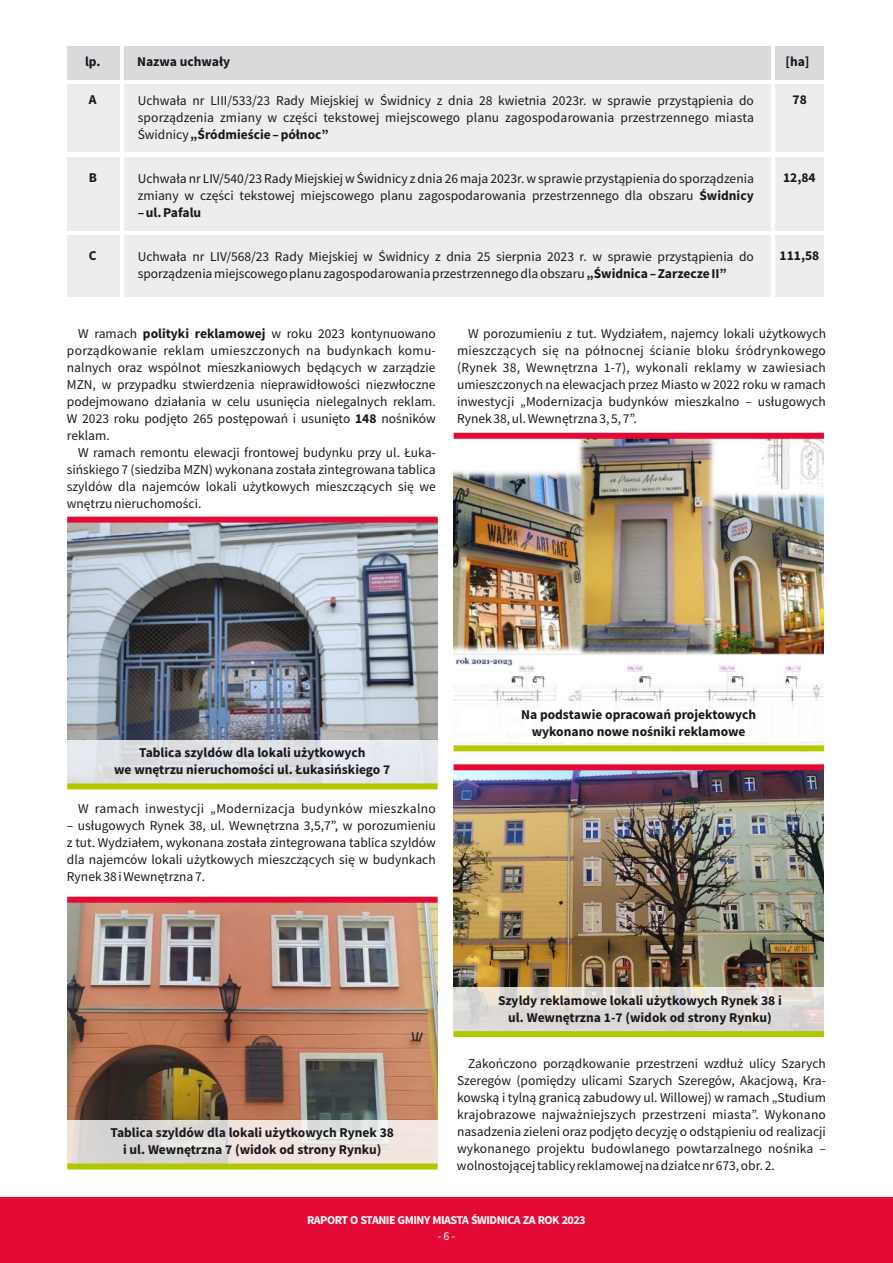
<style>
.page{position:relative;width:893px;height:1263px;background:#fff}
.page>*{position:absolute;margin:0;border:0;box-sizing:border-box;transform-origin:0 0}
.t1{font:13.5px/17px "Source Sans Pro";color:#1a171c;text-align:justify}
.t2{font:700 13.5px/17px "Source Sans Pro";color:#1a171c;text-align:center}
.t3{font:13.5px "Source Sans Pro";letter-spacing:.025em;color:#1a171c}
.t4{font:700 12px "Source Sans Pro";letter-spacing:-.04em;color:#fff}
.t5{font:12px "Source Sans Pro";color:#fff}
.s1{font-weight:700}
</style>
<div class="page">
<div style="left:0;top:1197px;width:893px;height:66px;background:#e30b35"></div>
<div style="left:124px;top:46px;width:646px;height:33px;background:#d9dadb"></div>
<div style="left:67px;top:46px;width:52px;height:33px;background:#d9dadb"></div>
<div style="left:775px;top:46px;width:49px;height:33px;background:#d9dadb"></div>
<div style="left:124px;top:84px;width:646px;height:68px;background:#eceded"></div>
<div style="left:67px;top:84px;width:52px;height:68px;background:#eceded"></div>
<div style="left:775px;top:84px;width:49px;height:68px;background:#eceded"></div>
<div style="left:124px;top:157px;width:646px;height:74px;background:#eceded"></div>
<div style="left:67px;top:157px;width:52px;height:74px;background:#eceded"></div>
<div style="left:775px;top:157px;width:49px;height:74px;background:#eceded"></div>
<div style="left:124px;top:235px;width:646px;height:62px;background:#eceded"></div>
<div style="left:67px;top:235px;width:52px;height:62px;background:#eceded"></div>
<div style="left:775px;top:235px;width:49px;height:62px;background:#eceded"></div>
<img style="left:67px;top:523px;width:371px;height:217px">
<div style="left:67px;top:517px;width:371px;height:6px;background:#e30b35"></div>
<div style="left:67px;top:740px;width:371px;height:46px;background:#fff;opacity:.8"></div>
<div style="left:67px;top:783px;width:371px;height:6px;background:#b1c800"></div>
<img style="left:67px;top:903px;width:371px;height:217px">
<div style="left:67px;top:897px;width:371px;height:6px;background:#e30b35"></div>
<div style="left:67px;top:1120px;width:371px;height:46px;background:#fff;opacity:.8"></div>
<div style="left:67px;top:1163px;width:371px;height:6px;background:#b1c800"></div>
<img style="left:454px;top:439px;width:370px;height:262px">
<div style="left:454px;top:433px;width:370px;height:6px;background:#e30b35"></div>
<div style="left:454px;top:745px;width:370px;height:6px;background:#b1c800"></div>
<img style="left:454px;top:770px;width:370px;height:217px">
<div style="left:454px;top:764px;width:370px;height:6px;background:#e30b35"></div>
<div style="left:454px;top:987px;width:370px;height:47px;background:#fff;opacity:.8"></div>
<div style="left:454px;top:1031px;width:370px;height:6px;background:#b1c800"></div>
<p class="t2" style="left:85px;top:54px;width:17px">lp.</p>
<p class="t2" style="left:137px;top:54px;width:95px">Nazwa uchwały</p>
<p class="t2" style="left:785px;top:54px;width:26px">[ha]</p>
<p class="t2" style="left:89px;top:92px;width:9px">A</p>
<p class="t1" style="left:138px;top:93px;width:618px">Uchwała nr LIII/533/23 Rady Miejskiej w Świdnicy z dnia 28 kwietnia 2023r. w sprawie przystąpienia do</p>
<p class="t2" style="left:792px;top:92px;width:16px">78</p>
<p class="t1" style="left:138px;top:110px;width:618px">sporządzenia zmiany w części tekstowej miejscowego planu zagospodarowania przestrzennego miasta<br>Świdnicy <span class="s1">„Śródmieście – północ”</span></p>
<p class="t2" style="left:89px;top:170px;width:10px">B</p>
<p class="t1" style="left:138px;top:171px;width:618px">Uchwała nr LIV/540/23 Rady Miejskiej w Świdnicy z dnia 26 maja 2023r. w sprawie przystąpienia do sporządzenia</p>
<p class="t2" style="left:783px;top:170px;width:34px">12,84</p>
<p class="t1" style="left:138px;top:188px;width:617px">zmiany w części tekstowej miejscowego planu zagospodarowania przestrzennego dla obszaru <span class="s1">Świdnicy</span></p>
<p class="t2" style="left:138px;top:205px;width:65px">– ul. Pafalu</p>
<p class="t2" style="left:89px;top:248px;width:9px">C</p>
<p class="t1" style="left:138px;top:249px;width:618px">Uchwała nr LIV/568/23 Rady Miejskiej w Świdnicy z dnia 25 sierpnia 2023 r. w sprawie przystąpienia do</p>
<p class="t2" style="left:780px;top:248px;width:41px">111,58</p>
<p class="t1" style="left:138px;top:266px;width:591px">sporządzenia miejscowego planu zagospodarowania przestrzennego dla obszaru <span class="s1">„Świdnica – Zarzecze II”</span></p>
<p class="t1" style="left:67px;top:326px;width:370px;text-indent:11px">W ramach <span class="s1">polityki reklamowej</span> w roku 2023 kontynuowano porządkowanie reklam umieszczonych na budynkach komu&shy;nalnych oraz wspólnot mieszkaniowych będących w zarządzie MZN, w przypadku stwierdzenia nieprawidłowości niezwłoczne podejmowano działania w celu usunięcia nielegalnych reklam.<br>W 2023 roku podjęto 265 postępowań i usunięto <span class="s1">148</span> nośników reklam.</p>
<p class="t1" style="left:67px;top:445px;width:370px;text-indent:11px">W ramach remontu elewacji frontowej budynku przy ul. Łuka&shy;sińskiego 7 (siedziba MZN) wykonana została zintegrowana tablica szyldów dla najemców lokali użytkowych mieszczących się we wnętrzu nieruchomości.</p>
<p class="t1" style="left:457px;top:326px;width:371px;text-indent:11px">W porozumieniu z tut. Wydziałem, najemcy lokali użytkowych mieszczących się na północnej ścianie bloku śródrynkowego (Rynek 38, Wewnętrzna 1-7), wykonali reklamy w zawiesiach umieszczonych na elewacjach przez Miasto w 2022 roku w ramach inwestycji „Modernizacja budynków mieszkalno – usługowych Rynek 38, ul. Wewnętrzna 3, 5, 7”.</p>
<p class="t2" style="left:114px;top:745px;width:278px">Tablica szyldów dla lokali użytkowych<br>we wnętrzu nieruchomości ul. Łukasińskiego 7</p>
<p class="t3" style="left:78px;top:803px;width:359px">W ramach inwestycji „Modernizacja budynków mieszkalno</p>
<p class="t1" style="left:67px;top:818px;width:371px">– usługowych Rynek 38, ul. Wewnętrzna 3,5,7”, w porozumieniu z tut. Wydziałem, wykonana została zintegrowana tablica szyldów dla najemców lokali użytkowych mieszczących się w budynkach Rynek 38 i Wewnętrzna 7.</p>
<p class="t2" style="left:521px;top:707px;width:237px">Na podstawie opracowań projektowych wykonano nowe nośniki reklamowe</p>
<p class="t2" style="left:110px;top:1125px;width:285px">Tablica szyldów dla lokali użytkowych Rynek 38 i ul. Wewnętrzna 7 (widok od strony Rynku)</p>
<p class="t2" style="left:498px;top:993px;width:285px">Szyldy reklamowe lokali użytkowych Rynek 38 i ul. Wewnętrzna 1-7 (widok od strony Rynku)</p>
<p class="t1" style="left:457px;top:1056px;width:370px;text-indent:11px">Zakończono porządkowanie przestrzeni wzdłuż ulicy Szarych Szeregów (pomiędzy ulicami Szarych Szeregów, Akacjową, Kra&shy;kowską i tylną granicą zabudowy ul. Willowej) w ramach „Studium krajobrazowe najważniejszych przestrzeni miasta”. Wykonano nasadzenia zieleni oraz podjęto decyzję o odstąpieniu od realizacji wykonanego projektu budowlanego powtarzalnego nośnika – wolnostojącej tablicy reklamowej na działce nr 673, obr. 2.</p>
<p class="t4" style="left:307px;top:1215px;width:280px">RAPORT O STANIE GMINY MIASTA ŚWIDNICA ZA ROK 2023</p>
<p class="t5" style="left:438px;top:1231px;width:19px">- 6 -</p>
</div>
